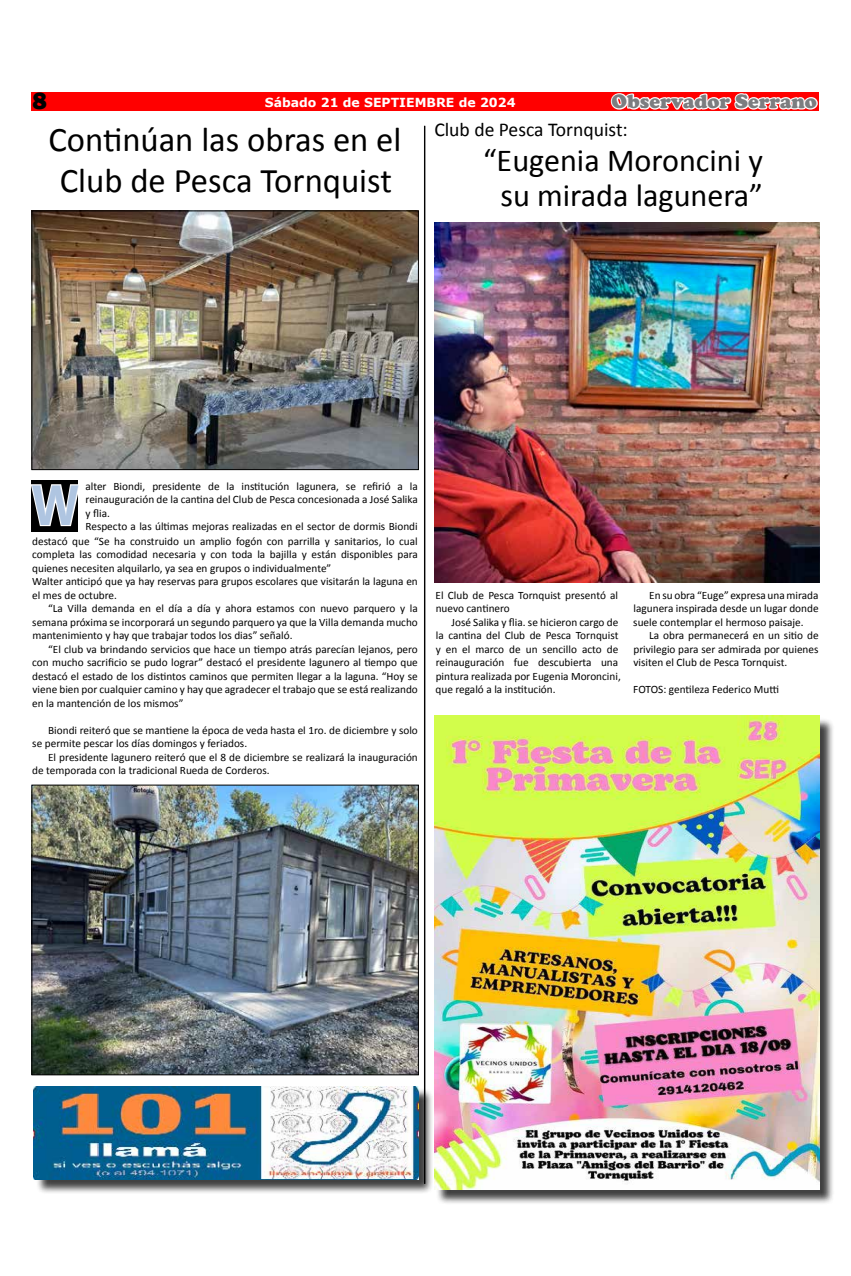
<style>
.page{position:relative;width:851px;height:1276px;background:#fff}
.page>*{position:absolute;margin:0;border:0;box-sizing:border-box;transform-origin:0 0}
.t1{font:700 56.25px "Ebrima";color:#afc5e1;scale:.83 1}
.t2{font:34.62px/41.5px "Calibri";color:#000;text-align:center}
.t3{font:32.12px/35px "Calibri";color:#000;text-align:center}
.t4{font:800 24.62px "Franklin Gothic";color:#000}
.t5{font:900 20px "Cooper";color:#7c7d80}
.t6{font:19.62px "Calibri";color:#000}
.t7{font:700 12.5px "Verdana";color:#fff}
.t8{font:11.25px/13.5px "Calibri";color:#000}
</style>
<div class="page">
<div style="left:32px;top:480px;width:46px;height:52px;background:#000"></div>
<div style="left:32px;top:92px;width:787px;height:18px;background:#f00"></div>
<svg style="left:609px;top:93px;width:210px;height:18px"></svg>
<svg style="left:31px;top:482px;width:47px;height:45px"></svg>
<hr style="left:424px;top:126px;width:1px;height:1057px;background:#000">
<img style="left:434px;top:222px;width:385px;height:360px">
<div style="left:436px;top:717px;width:398px;height:487px;background:#000;opacity:.75"></div>
<img style="left:434px;top:715px;width:385px;height:474px">
<img style="left:34px;top:213px;width:382px;height:255px">
<div style="left:32px;top:211px;width:386px;height:259px;border:1px solid #000"></div>
<img style="left:34px;top:787px;width:382px;height:286px">
<div style="left:32px;top:785px;width:386px;height:290px;border:1px solid #000"></div>
<div style="left:36px;top:1088px;width:398px;height:106px;background:#000;opacity:.75"></div>
<img style="left:34px;top:1086px;width:384px;height:93px">
<h3 class="t4" style="left:33px;top:85px;width:16px">8</h3>
<p class="t7" style="left:265px;top:93px;width:252px">Sábado 21 de SEPTIEMBRE de 2024</p>
<h3 class="t5" style="left:611px;top:90px;width:207px">Observador Serrano</h3>
<h2 class="t2" style="left:48px;top:119px;width:354px">Continúan las obras en el<br>Club de Pesca Tornquist</h2>
<h3 class="t6" style="left:434px;top:117px;width:195px">Club de Pesca Tornquist:</h3>
<h3 class="t3" style="left:483px;top:143px;width:281px">“Eugenia Moroncini y su mirada lagunera”</h3>
<p class="t8" style="left:85px;top:479px;width:334px">alter Biondi, presidente de la institución lagunera, se refirió a la reinauguración de la cantina del Club de Pesca concesionada a José Salika y flia.<br>Respecto a las últimas mejoras realizadas en el sector de dormis Biondi</p>
<h1 class="t1" style="left:32px;top:463px;width:58px">W</h1>
<p class="t8" style="left:32px;top:534px;width:387px">destacó que “Se ha construido un amplio fogón con parrilla y sanitarios, lo cual completa las comodidad necesaria y con toda la bajilla y están disponibles para quienes necesiten alquilarlo, ya sea en grupos o individualmente”<br>Walter anticipó que ya hay reservas para grupos escolares que visitarán la laguna en el mes de octubre.</p>
<p class="t8" style="left:32px;top:601px;width:387px;text-align:justify;text-indent:16px">“La Villa demanda en el día a día y ahora estamos con nuevo parquero y la semana próxima se incorporará un segundo parquero ya que la Villa demanda mucho mantenimiento y hay que trabajar todos los dias” señaló.</p>
<p class="t8" style="left:32px;top:642px;width:387px;text-align:justify;text-indent:16px">“El club va brindando servicios que hace un tiempo atrás parecían lejanos, pero con mucho sacrificio se pudo lograr” destacó el presidente lagunero al tiempo que destacó el estado de los distintos caminos que permiten llegar a la laguna. “Hoy se viene bien por cualquier camino y hay que agradecer el trabajo que se está realizando en la mantención de los mismos”</p>
<p class="t8" style="left:32px;top:723px;width:387px;text-indent:16px">Biondi reiteró que se mantiene la época de veda hasta el 1ro. de diciembre y solo se permite pescar los días domingos y feriados.</p>
<p class="t8" style="left:32px;top:750px;width:387px;text-indent:16px">El presidente lagunero reiteró que el 8 de diciembre se realizará la inauguración de temporada con la tradicional Rueda de Corderos.</p>
<p class="t8" style="left:435px;top:588px;width:184px">El Club de Pesca Tornquist presentó al nuevo cantinero</p>
<p class="t8" style="left:435px;top:615px;width:187px;text-indent:16px">José Salika y flia. se hicieron cargo de la cantina del Club de Pesca Tornquist y en el marco de un sencillo acto de reinauguración fue descubierta una pintura realizada por Eugenia Moroncini, que regaló a la institución.</p>
<p class="t8" style="left:633px;top:588px;width:187px;text-align:justify;text-indent:16px">En su obra “Euge” expresa una mirada lagunera inspirada desde un lugar donde suele contemplar el hermoso paisaje.</p>
<p class="t8" style="left:633px;top:628px;width:187px;text-align:justify;text-indent:16px">La obra permanecerá en un sitio de privilegio para ser admirada por quienes visiten el Club de Pesca Tornquist.</p>
<p class="t8" style="left:633px;top:682px;width:147px">FOTOS: gentileza Federico Mutti</p>
</div>
